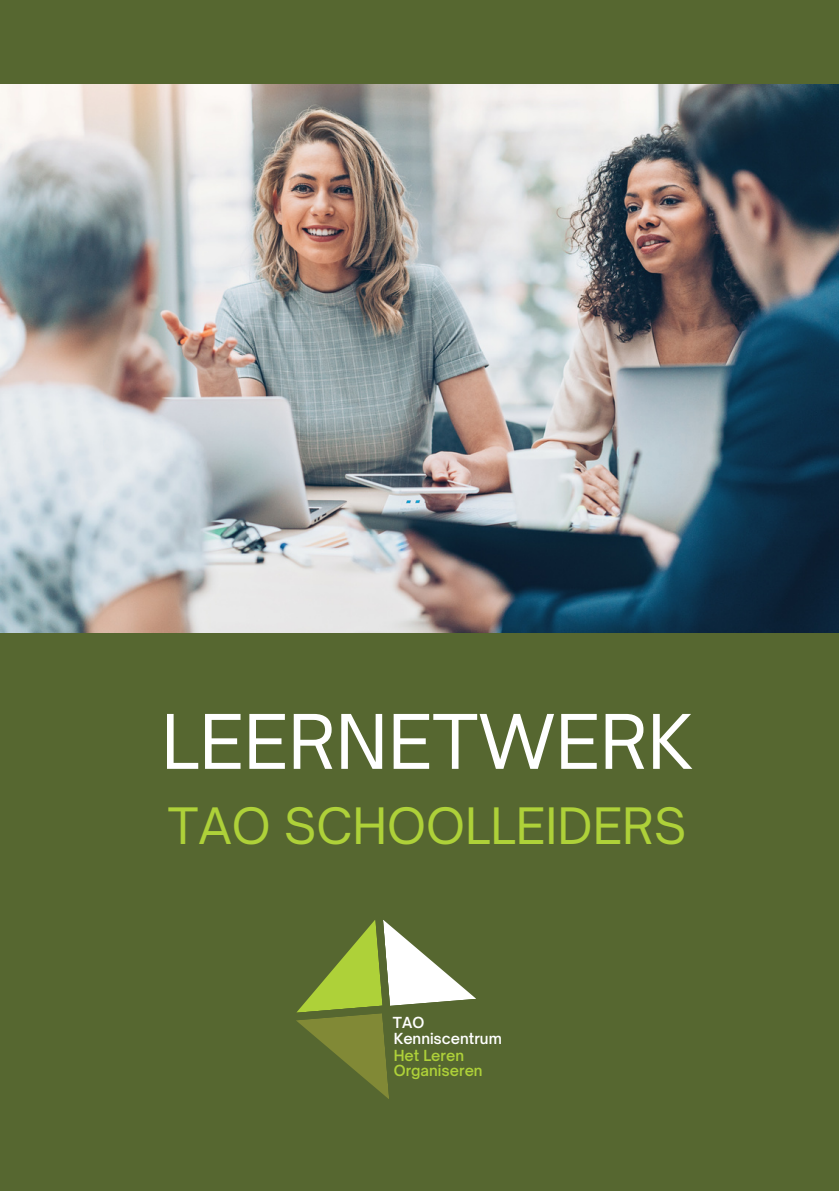
<style>
.page{position:relative;width:839px;height:1191px;background:#fff}
.page>*{position:absolute;margin:0;border:0;box-sizing:border-box;transform-origin:0 0}
.t1{font:72px "Open Sauce One";color:#fff}
.t2{font:48px "Open Sauce One";color:#aed139}
.t3{font:600 14.6px "Open Sauce One";color:#aed139}
.t4{font:600 14.6px "Open Sauce One";color:#fff}
</style>
<div class="page">
<img style="left:0;top:84px;width:838px;height:549px">
<div style="left:0;top:633px;width:838px;height:558px;background:#566730"></div>
<div style="left:0;top:0;width:838px;height:84px;background:#566730"></div>
<svg style="left:296px;top:920px;width:180px;height:179px"></svg>
<h1 class="t1" style="left:161px;top:697px;width:533px">LEERNETWERK</h1>
<h1 class="t2" style="left:168px;top:796px;width:520px">TAO SCHOOLLEIDERS</h1>
<h2 class="t4" style="left:393px;top:1014px;width:33px">TAO</h2>
<p class="t4" style="left:394px;top:1029px;width:110px">Kenniscentrum</p>
<p class="t3" style="left:394px;top:1046px;width:72px">Het Leren</p>
<p class="t3" style="left:394px;top:1062px;width:90px">Organiseren</p>
</div>
